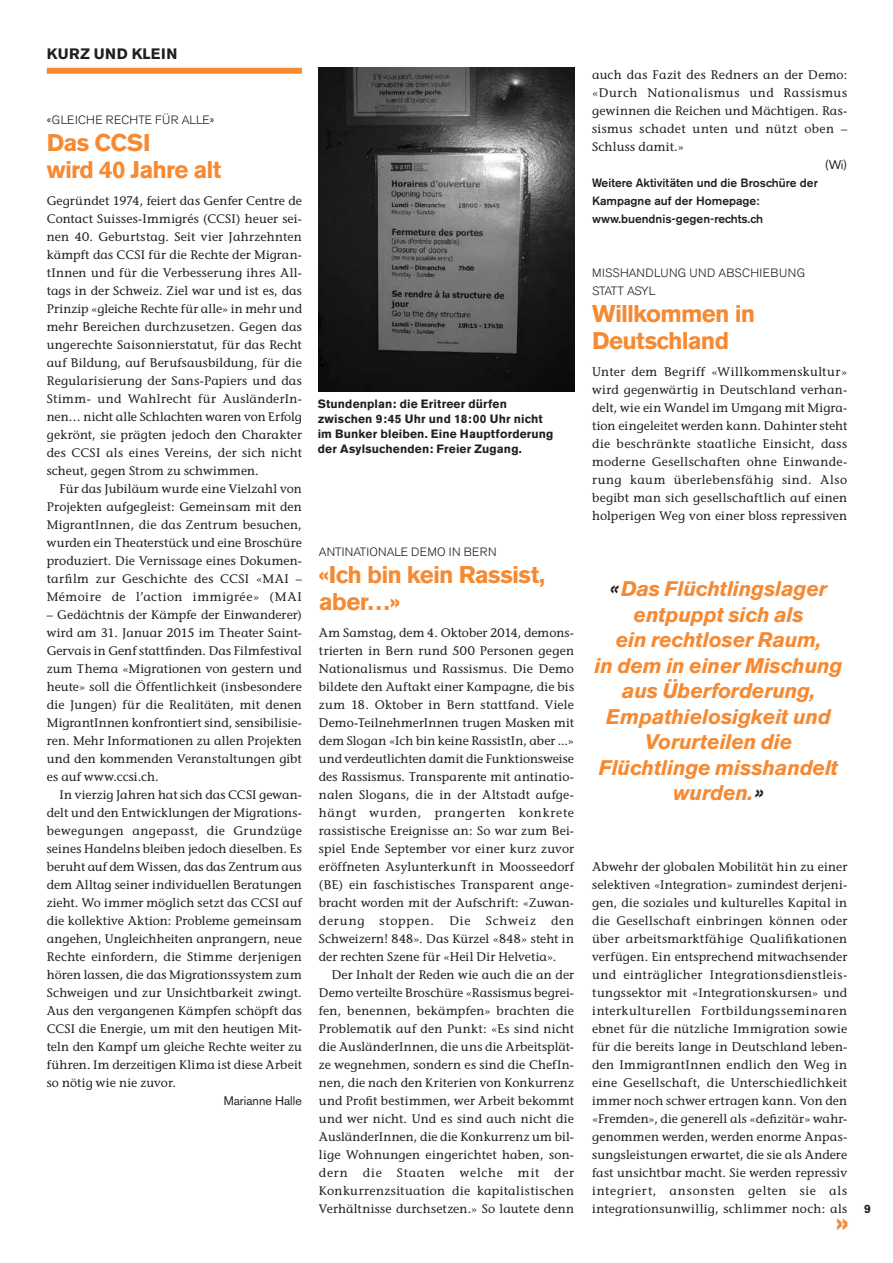
<style>
.page{position:relative;width:893px;height:1263px;background:#fff}
.page>*{position:absolute;margin:0;border:0;box-sizing:border-box;transform-origin:0 0}
.t1{font:700 30px "Akzidenz Grotesk BE";color:#f68a33}
.t2{font:700 24px/27px "Akzidenz Grotesk BE";letter-spacing:-.025em;color:#f68a33}
.t3{font:italic 700 21px/25.5px "Akzidenz Grotesk BE";letter-spacing:-.01em;color:#f68a33;text-align:center}
.t4{font:700 15px "Akzidenz Grotesk BE";color:#231f20}
.t5{font:12.3px/18px "Stone Informal";letter-spacing:.02em;color:#231f20;text-align:justify}
.t6{font:12.3px "Akzidenz Grotesk BE";color:#231f20}
.t7{font:700 12px/15px "Akzidenz Grotesk BE";letter-spacing:.015em;color:#231f20}
.t8{font:500 12px/18px "Akzidenz Grotesk BE";color:#231f20}
.t9{font:300 12px/18px "Akzidenz Grotesk BE";letter-spacing:.02em;color:#231f20}
.t10{font:300 12px "Akzidenz Grotesk BE";color:#231f20}
.s1{color:#231f20}
</style>
<div class="page">
<div style="left:47px;top:68px;width:255px;height:6px;background:#f68a33"></div>
<img style="left:319px;top:67px;width:255px;height:324px">
<p class="t4" style="left:47px;top:45px;width:12px">KURZ</p>
<p class="t4" style="left:94px;top:45px;width:12px">UND</p>
<p class="t4" style="left:132px;top:45px;width:10px">KLEIN</p>
<p class="t10" style="left:47px;top:113px;width:169px">«GLEICHE RECHTE FÜR ALLE»</p>
<h2 class="t2" style="left:47px;top:129px;width:176px">Das CCSI<br>wird 40 Jahre alt</h2>
<p class="t5" style="left:47px;top:191px;width:257px">Gegründet 1974, feiert das Genfer Centre de Contact Suisses-Immigrés (CCSI) heuer sei&shy;nen 40. Geburtstag. Seit vier Jahrzehnten kämpft das CCSI für die Rechte der Migran&shy;tInnen und für die Verbesserung ihres All&shy;tags in der Schweiz. Ziel war und ist es, das Prinzip «gleiche Rechte für alle» in mehr und mehr Bereichen durchzusetzen. Gegen das ungerechte Saisonnierstatut, für das Recht auf Bildung, auf Berufsausbildung, für die Regularisierung der Sans-Papiers und das Stimm- und Wahlrecht für AusländerIn&shy;nen… nicht alle Schlachten waren von Erfolg gekrönt, sie prägten jedoch den Charakter des CCSI als eines Vereins, der sich nicht scheut, gegen Strom zu schwimmen.</p>
<p class="t5" style="left:47px;top:479px;width:257px;text-indent:13px">Für das Jubiläum wurde eine Vielzahl von Projekten aufgegleist: Gemeinsam mit den MigrantInnen, die das Zentrum besuchen, wurden ein Theaterstück und eine Broschüre produziert. Die Vernissage eines Dokumen&shy;tarfilm zur Geschichte des CCSI «MAI – Mémoire de l’action immigrée» (MAI</p>
<p class="t5" style="left:47px;top:605px;width:257px">– Gedächtnis der Kämpfe der Einwanderer) wird am 31. Januar 2015 im Theater Saint-Gervais in Genf stattfinden. Das Filmfestival zum Thema «Migrationen von gestern und heute» soll die Öffentlichkeit (insbesondere die Jungen) für die Realitäten, mit denen MigrantInnen konfrontiert sind, sensibilisie&shy;ren. Mehr Informationen zu allen Projekten und den kommenden Veranstaltungen gibt es auf www.ccsi.ch.</p>
<p class="t5" style="left:47px;top:785px;width:257px;text-indent:13px">In vierzig Jahren hat sich das CCSI gewan&shy;delt und den Entwicklungen der Migrations&shy;bewegungen angepasst, die Grundzüge seines Handelns bleiben jedoch dieselben. Es beruht auf dem Wissen, das das Zentrum aus dem Alltag seiner individuellen Beratungen zieht. Wo immer möglich setzt das CCSI auf die kollektive Aktion: Probleme gemeinsam angehen, Ungleichheiten anprangern, neue Rechte einfordern, die Stimme derjenigen hören lassen, die das Migrationssystem zum Schweigen und zur Unsichtbarkeit zwingt.<br>Aus den vergangenen Kämpfen schöpft das CCSI die Energie, um mit den heutigen Mit&shy;teln den Kampf um gleiche Rechte weiter zu führen. Im derzeitigen Klima ist diese Arbeit so nötig wie nie zuvor.</p>
<p class="t6" style="left:224px;top:1093px;width:80px">Marianne Halle</p>
<p class="t7" style="left:318px;top:397px;width:237px">Stundenplan: die Eritreer dürfen zwischen 9:45 Uhr und 18:00 Uhr nicht im Bunker bleiben. Eine Hauptforderung der Asylsuchenden: Freier Zugang.</p>
<p class="t9" style="left:319px;top:543px;width:179px">ANTINATIONALE DEMO IN BERN</p>
<h2 class="t2" style="left:319px;top:561px;width:228px">«Ich bin kein Rassist, aber…»</h2>
<p class="t5" style="left:319px;top:623px;width:257px">Am Samstag, dem 4. Oktober 2014, demons&shy;trierten in Bern rund 500 Personen gegen Nationalismus und Rassismus. Die Demo bildete den Auftakt einer Kampagne, die bis zum 18. Oktober in Bern stattfand. Viele Demo-TeilnehmerInnen trugen Masken mit dem Slogan «Ich bin keine RassistIn, aber ...» und verdeutlichten damit die Funktionsweise des Rassismus. Transparente mit antinatio&shy;nalen Slogans, die in der Altstadt aufge&shy;hängt wurden, prangerten konkrete rassistische Ereignisse an: So war zum Bei&shy;spiel Ende September vor einer kurz zuvor eröffneten Asylunterkunft in Moosseedorf (BE) ein faschistisches Transparent ange&shy;bracht worden mit der Aufschrift: «Zuwan&shy;derung stoppen. Die Schweiz den Schweizern! 848». Das Kürzel «848» steht in der rechten Szene für «Heil Dir Helvetia».</p>
<p class="t5" style="left:319px;top:965px;width:257px;text-indent:13px">Der Inhalt der Reden wie auch die an der Demo verteilte Broschüre «Rassismus begrei&shy;fen, benennen, bekämpfen» brachten die Problematik auf den Punkt: «Es sind nicht die AusländerInnen, die uns die Arbeitsplät&shy;ze wegnehmen, sondern es sind die ChefIn&shy;nen, die nach den Kriterien von Konkurrenz und Profit bestimmen, wer Arbeit bekommt und wer nicht. Und es sind auch nicht die AusländerInnen, die die Konkurrenz um bil&shy;lige Wohnungen eingerichtet haben, son&shy;dern die Staaten welche mit der Konkurrenzsituation die kapitalistischen Verhältnisse durchsetzen.» So lautete denn</p>
<p class="t5" style="left:592px;top:66px;width:257px">auch das Fazit des Redners an der Demo: «Durch Nationalismus und Rassismus gewinnen die Reichen und Mächtigen. Ras&shy;sismus schadet unten und nützt oben – Schluss damit.»</p>
<p class="t6" style="left:825px;top:157px;width:24px">(Wi)</p>
<p class="t8" style="left:592px;top:173px;width:227px">Weitere Aktivitäten und die Broschüre der<br>Kampagne auf der Homepage: www.buendnis-gegen-rechts.ch</p>
<p class="t9" style="left:592px;top:264px;width:214px">MISSHANDLUNG UND ABSCHIEBUNG<br>STATT ASYL</p>
<h2 class="t2" style="left:592px;top:300px;width:165px">Willkommen in<br>Deutschland</h2>
<p class="t5" style="left:592px;top:362px;width:257px">Unter dem Begriff «Willkommenskultur» wird gegenwärtig in Deutschland verhan&shy;delt, wie ein Wandel im Umgang mit Migra&shy;tion eingeleitet werden kann. Dahinter steht die beschränkte staatliche Einsicht, dass moderne Gesellschaften ohne Einwande&shy;rung kaum überlebensfähig sind. Also begibt man sich gesellschaftlich auf einen holperigen Weg von einer bloss repressiven</p>
<h3 class="t3" style="left:595px;top:576px;width:250px"><span class="s1">«</span>Das Flüchtlingslager entpuppt sich als<br>ein rechtloser Raum,<br>in dem in einer Mischung aus Überforderung,<br>Empathielosigkeit und<br>Vorurteilen die<br>Flüchtlinge misshandelt wurden.<span class="s1">»</span></h3>
<p class="t5" style="left:592px;top:857px;width:257px">Abwehr der globalen Mobilität hin zu einer selektiven «Integration» zumindest derjeni&shy;gen, die soziales und kulturelles Kapital in die Gesellschaft einbringen können oder über arbeitsmarktfähige Qualifikationen verfügen. Ein entsprechend mitwachsender und einträglicher Integrationsdienstleis&shy;tungssektor mit «Integrationskursen» und interkulturellen Fortbildungsseminaren ebnet für die nützliche Immigration sowie für die bereits lange in Deutschland leben&shy;den ImmigrantInnen endlich den Weg in eine Gesellschaft, die Unterschiedlichkeit immer noch schwer ertragen kann. Von den «Fremden», die generell als «defizitär» wahr&shy;genommen werden, werden enorme Anpas&shy;sungsleistungen erwartet, die sie als Andere fast unsichtbar macht. Sie werden repressiv integriert, ansonsten gelten sie als integrationsunwillig, schlimmer noch: als</p>
<h1 class="t1" style="left:836px;top:1205px;width:14px">»</h1>
<p class="t7" style="left:864px;top:1201px;width:8px">9</p>
</div>
